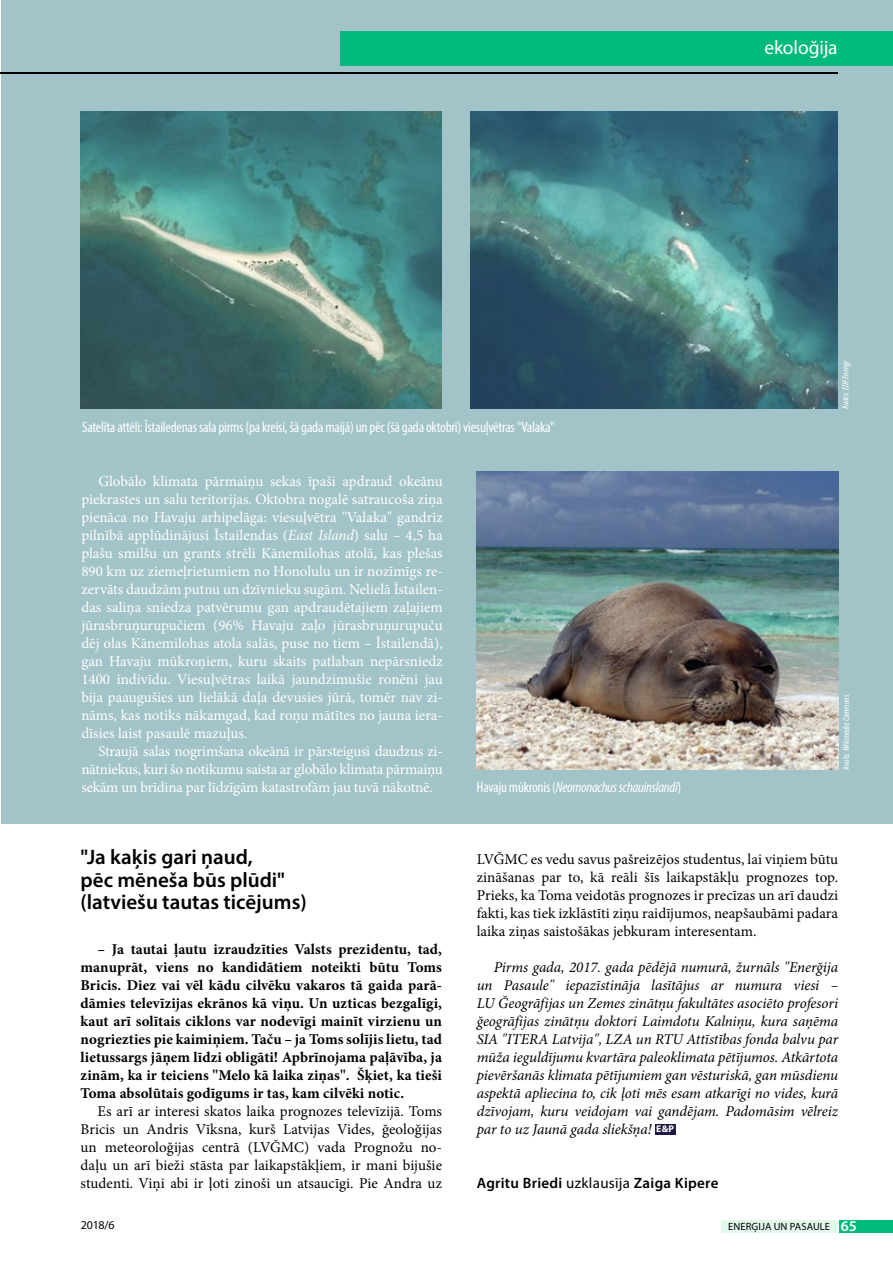
<style>
.page{position:relative;width:893px;height:1263px;background:#fff}
.page>*{position:absolute;margin:0;border:0;box-sizing:border-box;transform-origin:0 0}
.t1{font:600 21px/22.5px "Myriad Pro";color:#000}
.t2{font:19.5px "Myriad Pro";letter-spacing:-.005em;color:#fff}
.t3{font:15px/18px "Minion Pro";letter-spacing:-.01em;color:#fff;text-align:justify}
.t4{font:15px/18px "Minion Pro";letter-spacing:.005em;color:#000;text-align:justify}
.t5{font:italic 15px/18px "Minion Pro";letter-spacing:-.005em;color:#000;text-align:justify}
.t6{font:700 15px/18px "Minion Pro";letter-spacing:.005em;color:#000;text-align:justify}
.t7{font:condensed 15px "Myriad Pro";letter-spacing:-.015em;color:#fff}
.t8{font:italic condensed 15px "Myriad Pro";letter-spacing:-.015em;color:#fff}
.t9{font:600 15px "Myriad Pro";letter-spacing:.02em;color:#000}
.t10{font:12px "Myriad Pro";color:#000}
.t11{font:10.5px "Myriad Pro";letter-spacing:.01em;color:#000}
.t12{font:italic condensed 9px "Myriad Pro";color:#fff}
.s1{font-style:italic}
.s2{font-style:normal}
.s3{font-family:"Myriad Pro";font-weight:700;font-style:normal;font-size:9.75px;color:#fff}
.s4{font-weight:400}
.s5{font-weight:600;font-size:15px;color:#fff}
</style>
<div class="page">
<div style="left:1px;top:0;width:892px;height:824px;background:#a2c3c7"></div>
<img style="left:477px;top:472px;width:361px;height:298px">
<img style="left:81px;top:111px;width:756px;height:298px">
<div style="left:655px;top:1124px;width:20px;height:10px;background:#211942"></div>
<div style="left:442px;top:86px;width:27px;height:332px;background:#a2c3c7"></div>
<div style="left:839px;top:1220px;width:54px;height:13px;background:#00b97c"></div>
<div style="left:721px;top:1220px;width:117px;height:13px;background:#e3faea"></div>
<div style="left:340px;top:31px;width:553px;height:34px;background:#00b97c"></div>
<hr style="left:0;top:72px;width:838px;height:2px;background:#000">
<h2 class="t2" style="left:764px;top:35px;width:75px">ekoloğija</h2>
<p class="t7" style="left:82px;top:418px;width:474px">Satelīta attēli: Īstailedenas sala pirms (pa kreisi, šā gada maijā) un pēc (šā gada oktobrī) viesuļvētras "Valaka"</p>
<p class="t3" style="left:81px;top:472px;width:363px;text-indent:17px">Globālo klimata pārmaiņu sekas īpaši apdraud okeānu piekrastes un salu teritorijas. Oktobra nogalē satraucoša ziņa pienāca no Havaju arhipelāga: viesuļvētra "Valaka" gandrīz pilnībā applūdinājusi Īstailendas (<span class="s1">East Island</span>) salu – 4,5 ha plašu smilšu un grants strēli Kānemilohas atolā, kas plešas 890 km uz ziemeļrietumiem no Honolulu un ir nozīmīgs re&shy;zervāts daudzām putnu un dzīvnieku sugām. Nelielā Īstailen&shy;das saliņa sniedza patvērumu gan apdraudētajiem zaļajiem jūrasbruņurupučiem (96% Havaju zaļo jūrasbruņurupuču dēj olas Kānemilohas atola salās, puse no tiem – Īstailendā), gan Havaju mūkroņiem, kuru skaits patlaban nepārsniedz 1400 indivīdu. Viesuļvētras laikā jaundzimušie ronēni jau bija paaugušies un lielākā daļa devusies jūrā, tomēr nav zi&shy;nāms, kas notiks nākamgad, kad roņu mātītes no jauna iera&shy;dīsies laist pasaulē mazuļus.</p>
<p class="t3" style="left:81px;top:742px;width:363px;text-indent:17px">Straujā salas nogrimšana okeānā ir pārsteigusi daudzus zi&shy;nātniekus, kuri šo notikumu saista ar globālo klimata pārmaiņu sekām un brīdina par līdzīgām katastrofām jau tuvā nākotnē.</p>
<p class="t8" style="left:477px;top:778px;width:206px"><span class="s2">Havaju mūkronis (</span>Neomonachus schauinslandi<span class="s2">)</span></p>
<p class="t12" style="left:840px;top:409px;width:50px;rotate:-90deg"><span class="s2">Avots:</span> EDF Energy</p>
<p class="t12" style="left:841px;top:770px;width:76px;rotate:-90deg"><span class="s2">Avots:</span> Wikimedia Commons</p>
<h1 class="t1" style="left:81px;top:845px;width:228px">"Ja kaķis gari ņaud,<br>pēc mēneša būs plūdi" (latviešu tautas ticējums)</h1>
<p class="t6" style="left:81px;top:940px;width:363px;text-indent:17px">– Ja tautai ļautu izraudzīties Valsts prezidentu, tad, manuprāt, viens no kandidātiem noteikti būtu Toms Bricis. Diez vai vēl kādu cilvēku vakaros tā gaida parā&shy;dāmies televīzijas ekrānos kā viņu. Un uzticas bezgalīgi, kaut arī solītais ciklons var nodevīgi mainīt virzienu un nogriezties pie kaimiņiem. Taču – ja Toms solījis lietu, tad lietussargs jāņem līdzi obligāti! Apbrīnojama paļāvība, ja zinām, ka ir teiciens "Melo kā laika ziņas". Šķiet, ka tieši Toma absolūtais godīgums ir tas, kam cilvēki notic.</p>
<p class="t4" style="left:81px;top:1102px;width:363px;text-indent:17px">Es arī ar interesi skatos laika prognozes televīzijā. Toms Bricis un Andris Vīksna, kurš Latvijas Vides, ğeoloğijas un meteoroloğijas centrā (LVĞMC) vada Prognožu no&shy;daļu un arī bieži stāsta par laikapstākļiem, ir mani bijušie studenti. Viņi abi ir ļoti zinoši un atsaucīgi. Pie Andra uz</p>
<p class="t10" style="left:81px;top:1218px;width:35px">2018/6</p>
<p class="t4" style="left:477px;top:850px;width:363px">LVĞMC es vedu savus pašreizējos studentus, lai viņiem būtu zināšanas par to, kā reāli šīs laikapstākļu prognozes top.<br>Prieks, ka Toma veidotās prognozes ir precīzas un arī daudzi fakti, kas tiek izklāstīti ziņu raidījumos, neapšaubāmi padara laika ziņas saistošākas jebkuram interesentam.</p>
<p class="t5" style="left:477px;top:958px;width:363px;text-indent:17px">Pirms gada, 2017. gada pēdējā numurā, žurnāls "Enerğija un Pasaule" iepazīstināja lasītājus ar numura viesi – LU Ğeogrāfijas un Zemes zinātņu fakultātes asociēto profesori ğeogrāfijas zinātņu doktori Laimdotu Kalniņu, kura saņēma SIA "ITERA Latvija", LZA un RTU Attīstības fonda balvu par mūža ieguldījumu kvartāra paleoklimata pētījumos. Atkārtota pievēršanās klimata pētījumiem gan vēsturiskā, gan mūsdienu aspektā apliecina to, cik ļoti mēs esam atkarīgi no vides, kurā dzīvojam, kuru veidojam vai gandējam. Padomāsim vēlreiz par to uz Jaunā gada sliekšņa! <span class="s3">E&amp;P</span></p>
<p class="t9" style="left:477px;top:1173px;width:243px">Agritu Briedi <span class="s4">uzklausīja</span> Zaiga Kipere</p>
<p class="t11" style="left:728px;top:1220px;width:130px">ENERĢIJA UN PASAULE <span class="s5">65</span></p>
</div>
